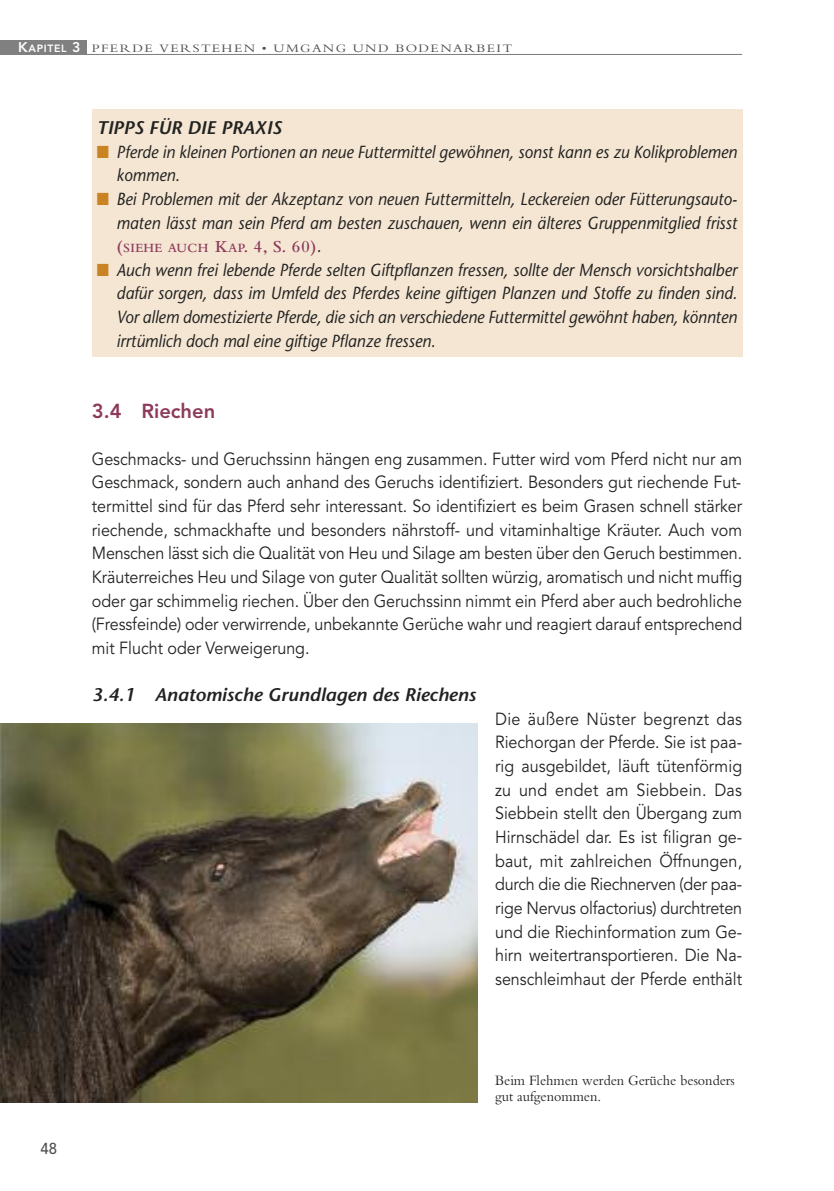
<style>
.page{position:relative;width:834px;height:1191px;background:#fff}
.page>*{position:absolute;margin:0;border:0;box-sizing:border-box;transform-origin:0 0}
.t1{font:800 20.12px "Avenir";color:#8d3b5c}
.t2{font:italic 600 18.2px "Stone Sans";letter-spacing:-.005em;color:#222221;scale:1.05 1}
.t3{font:17.5px/23.6px "Avenir";color:#222221;text-align:justify;scale:.92 1}
.t4{font:italic 17.5px/23.6px "Stone Sans";color:#222221;scale:.92 1}
.t5{font:500 15.75px "Avenir";color:#4f4f4e;scale:.95 1}
.t6{font:14.88px/15.8px "M Bembo";color:#222221;scale:.95 1}
.t7{font:600 13.12px "Bembo";letter-spacing:.03em;color:#8d3b5c}
.t8{font:11.9px "M Bembo";letter-spacing:.1em;color:#4f4f4e;scale:1.18 1}
.t9{font:800 10.5px "Avenir";letter-spacing:.065em;color:#fff}
.s1{font-size:14px}
.s2{color:#ca8323}
.s3{font-size:17.5px}
.s4{font-family:"Stone Sans";font-weight:400;font-style:italic;font-size:17.5px;color:#222221}
</style>
<div class="page">
<div style="left:92px;top:109px;width:650px;height:247px;background:#f5e6d3"></div>
<hr style="left:87px;top:54px;width:655px;height:1px;background:#7b7b7a">
<div style="left:0;top:40px;width:87px;height:15px;background:#808080"></div>
<img style="left:0;top:723px;width:477px;height:379px">
<p class="t9" style="left:18px;top:44px;width:64px"><span class="s1">K</span>APITEL <span class="s1">3</span></p>
<p class="t8" style="left:92px;top:44px;width:357px">PFERDE VERSTEHEN • UMGANG UND BODENARBEIT</p>
<p class="t2" style="left:97px;top:121px;width:178px">TIPPS FÜR DIE PRAXIS</p>
<p class="t4" style="left:117px;top:142px;width:676px;text-indent:-20px"><span class="s2">■</span> Pferde in kleinen Portionen an neue Futtermittel gewöhnen, sonst kann es zu Kolikproblemen kommen.</p>
<p class="t4" style="left:97px;top:189px;width:697px;text-align:right"><span class="s2">■</span> Bei Problemen mit der Akzeptanz von neuen Futtermitteln, Leckereien oder Fütterungsauto&shy;maten lässt man sein Pferd am besten zuschauen, wenn ein älteres Gruppenmitglied frisst</p>
<p class="t7" style="left:117px;top:243px;width:206px"><span class="s3">(</span>SIEHE AUCH <span class="s3">K</span>AP<span class="s3">. 4, S. 60)</span><span class="s4">.</span></p>
<p class="t4" style="left:117px;top:260px;width:676px;text-align:justify;text-indent:-20px"><span class="s2">■</span> Auch wenn frei lebende Pferde selten Giftpflanzen fressen, sollte der Mensch vorsichtshalber dafür sorgen, dass im Umfeld des Pferdes keine giftigen Planzen und Stoffe zu finden sind.<br>Vor allem domestizierte Pferde, die sich an verschiedene Futtermittel gewöhnt haben, könnten irrtümlich doch mal eine giftige Pflanze fressen.</p>
<p class="t1" style="left:92px;top:402px;width:125px">3.4 Riechen</p>
<p class="t3" style="left:92px;top:448px;width:708px">Geschmacks- und Geruchssinn hängen eng zusammen. Futter wird vom Pferd nicht nur am Geschmack, sondern auch anhand des Geruchs identifiziert. Besonders gut riechende Fut&shy;termittel sind für das Pferd sehr interessant. So identifiziert es beim Grasen schnell stärker riechende, schmackhafte und besonders nährstoff- und vitaminhaltige Kräuter. Auch vom Menschen lässt sich die Qualität von Heu und Silage am besten über den Geruch bestimmen.<br>Kräuterreiches Heu und Silage von guter Qualität sollten würzig, aromatisch und nicht muffig oder gar schimmelig riechen. Über den Geruchssinn nimmt ein Pferd aber auch bedrohliche (Fressfeinde) oder verwirrende, unbekannte Gerüche wahr und reagiert darauf entsprechend mit Flucht oder Verweigerung.</p>
<p class="t2" style="left:92px;top:688px;width:367px">3.4.1 Anatomische Grundlagen des Riechens</p>
<p class="t3" style="left:495px;top:708px;width:270px">Die äußere Nüster begrenzt das Riechorgan der Pferde. Sie ist paa&shy;rig ausgebildet, läuft tütenförmig zu und endet am Siebbein. Das Siebbein stellt den Übergang zum Hirnschädel dar. Es ist filigran ge&shy;baut, mit zahlreichen Öffnungen, durch die die Riechnerven (der paa&shy;rige Nervus olfactorius) durchtreten und die Riechinformation zum Ge&shy;hirn weitertransportieren. Die Na&shy;senschleimhaut der Pferde enthält</p>
<p class="t5" style="left:41px;top:1142px;width:19px">48</p>
<p class="t6" style="left:495px;top:1074px;width:254px">Beim Flehmen werden Gerüche besonders gut aufgenommen.</p>
</div>
